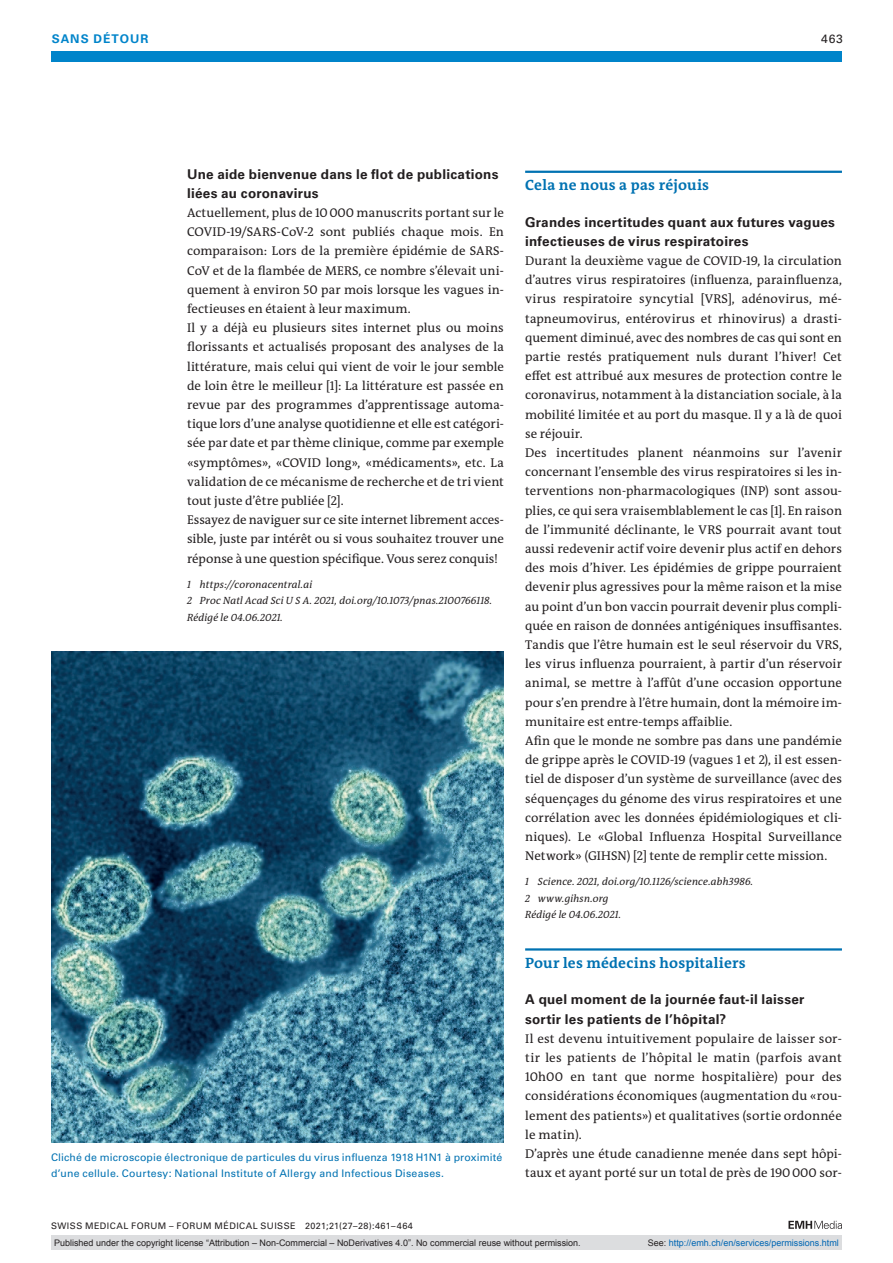
<style>
.page{position:relative;width:893px;height:1263px;background:#fff}
.page>*{position:absolute;margin:0;border:0;box-sizing:border-box;transform-origin:0 0}
.section-h1{font:700 15px "The Antiqua B W7";letter-spacing:.015em;color:#0072b2}
.section-h2{font:700 13.5px/19.2px "Univers LT Std";letter-spacing:.02em;color:#231f20}
.section-pn{font:12.75px/19.2px "The Antiqua B W5 Plain";letter-spacing:.005em;color:#231f20;text-align:justify}
.t1{font:700 12px "Univers LT Std";color:#0084ca}
.t2{font:12px "Univers LT Std";color:#231f20}
.section-ps{font:italic 10.5px "The Antiqua B W5 Plain";letter-spacing:.015em;color:#231f20}
.fig-caption{font:10.5px/15.8px "Univers LT Std";letter-spacing:.015em;color:#0072b2}
.t3{font:9px "Arial";color:#231f20}
.t4{font:9px "Univers LT Std";letter-spacing:.05em;color:#231f20}
.t5{font:9px "Arial";color:#0066b3}
.s1{color:#231f20}
</style>
<div class="page">
<div style="left:51px;top:51px;width:791px;height:11px;background:#0084ca"></div>
<svg style="left:788px;top:1221px;width:54px;height:8px"></svg>
<hr style="left:525px;top:171px;width:317px;height:2px;background:#0072b2">
<hr style="left:525px;top:948px;width:317px;height:2px;background:#0072b2">
<img style="left:51px;top:651px;width:453px;height:492px">
<div style="left:51px;top:1235px;width:791px;height:15px;background:#dcdddf"></div>
<p class="t1" style="left:52px;top:31px;width:19px">Sans</p>
<p class="t1" style="left:94px;top:31px;width:10px">détour</p>
<p class="t2" style="left:821px;top:31px;width:23px">463</p>
<p class="section-h2" style="left:187px;top:164px;width:313px">Une aide bienvenue dans le flot de publications liées au coronavirus</p>
<p class="section-pn" style="left:187px;top:203px;width:318px">Actuellement, plus de 10000 manuscrits portant sur le COVID-19/SARS-CoV-2 sont publiés chaque mois. En comparaison: Lors de la première épidémie de SARS-CoV et de la flambée de MERS, ce nombre s’élevait uni&shy;quement à environ 50 par mois lorsque les vagues in&shy;fectieuses en étaient à leur maximum.</p>
<p class="section-pn" style="left:187px;top:318px;width:318px">Il y a déjà eu plusieurs sites internet plus ou moins florissants et actualisés proposant des analyses de la littérature, mais celui qui vient de voir le jour semble de loin être le meilleur [1]: La littérature est passée en revue par des programmes d’apprentissage automa&shy;tique lors d’une analyse quotidienne et elle est catégori&shy;sée par date et par thème clinique, comme par exemple «symptômes», «COVID long», «médicaments», etc. La validation de ce mécanisme de recherche et de tri vient tout juste d’être publiée [2].</p>
<p class="section-pn" style="left:187px;top:510px;width:318px">Essayez de naviguer sur ce site internet librement acces&shy;sible, juste par intérêt ou si vous souhaitez trouver une réponse à une question spécifique. Vous serez conquis!</p>
<p class="section-ps" style="left:187px;top:577px;width:127px">1 https://coronacentral.ai</p>
<p class="section-ps" style="left:187px;top:594px;width:306px">2 Proc Natl Acad Sci U S A. 2021, doi.org/10.1073/pnas.2100766118.</p>
<p class="section-ps" style="left:187px;top:610px;width:97px">Rédigé le 04.06.2021.</p>
<p class="fig-caption" style="left:51px;top:1149px;width:453px">Cliché de microscopie électronique de particules du virus influenza 1918 H1N1 à proximité d’une cellule. Courtesy: National Institute of Allergy and Infectious Diseases.</p>
<p class="t4" style="left:51px;top:1220px;width:363px">SWISS MEDICAL FORUM – FORUM MÉDICAL SUISSE 2021;21(27–28):461–464</p>
<p class="section-h1" style="left:525px;top:176px;width:185px">Cela ne nous a pas réjouis</p>
<p class="section-h2" style="left:525px;top:212px;width:311px">Grandes incertitudes quant aux futures vagues infectieuses de virus respiratoires</p>
<p class="section-pn" style="left:525px;top:251px;width:318px">Durant la deuxième vague de COVID-19, la circulation d’autres virus respiratoires (influenza, parainfluenza, virus respiratoire syncytial [VRS], adénovirus, mé&shy;tapneumovirus, entérovirus et rhinovirus) a drasti&shy;quement diminué, avec des nombres de cas qui sont en partie restés pratiquement nuls durant l’hiver! Cet effet est attribué aux mesures de protection contre le coronavirus, notamment à la distanciation sociale, à la mobilité limitée et au port du masque. Il y a là de quoi se réjouir.</p>
<p class="section-pn" style="left:525px;top:443px;width:318px">Des incertitudes planent néanmoins sur l’avenir concernant l’ensemble des virus respiratoires si les in&shy;terventions non-pharmacologiques (INP) sont assou&shy;plies, ce qui sera vraisemblablement le cas [1]. En raison de l’immunité déclinante, le VRS pourrait avant tout aussi redevenir actif voire devenir plus actif en dehors des mois d’hiver. Les épidémies de grippe pourraient devenir plus agressives pour la même raison et la mise au point d’un bon vaccin pourrait devenir plus compli&shy;quée en raison de données antigéniques insuffisantes.<br>Tandis que l’être humain est le seul réservoir du VRS, les virus influenza pourraient, à partir d’un réservoir animal, se mettre à l’affût d’une occasion opportune pour s’en prendre à l’être humain, dont la mémoire im&shy;munitaire est entre-temps affaiblie.</p>
<p class="section-pn" style="left:525px;top:731px;width:318px">Afin que le monde ne sombre pas dans une pandémie de grippe après le COVID-19 (vagues 1 et 2), il est essen&shy;tiel de disposer d’un système de surveillance (avec des séquençages du génome des virus respiratoires et une corrélation avec les données épidémiologiques et cli&shy;niques). Le «Global Influenza Hospital Surveillance Network» (GIHSN) [2] tente de remplir cette mission.</p>
<p class="section-ps" style="left:525px;top:875px;width:229px">1 Science. 2021, doi.org/10.1126/science.abh3986.</p>
<p class="section-ps" style="left:525px;top:891px;width:85px">2 www.gihsn.org</p>
<p class="section-ps" style="left:525px;top:908px;width:97px">Rédigé le 04.06.2021.</p>
<p class="section-h1" style="left:525px;top:953px;width:222px">Pour les médecins hospitaliers</p>
<p class="section-h2" style="left:525px;top:990px;width:281px">A quel moment de la journée faut-il laisser sortir les patients de l’hôpital?</p>
<p class="section-pn" style="left:525px;top:1029px;width:318px">Il est devenu intuitivement populaire de laisser sor&shy;tir les patients de l’hôpital le matin (parfois avant 10h00 en tant que norme hospitalière) pour des considérations économiques (augmentation du «rou&shy;lement des patients») et qualitatives (sortie ordonnée le matin).</p>
<p class="section-pn" style="left:525px;top:1144px;width:318px">D’après une étude canadienne menée dans sept hôpi&shy;taux et ayant porté sur un total de près de 190000 sor-</p>
<p class="t3" style="left:54px;top:1237px;width:528px">Published under the copyright license “Attribution – Non-Commercial – NoDerivatives 4.0”. No commercial reuse without permission.</p>
<p class="t5" style="left:648px;top:1237px;width:193px"><span class="s1">See:</span> http://emh.ch/en/services/permissions.html</p>
</div>
